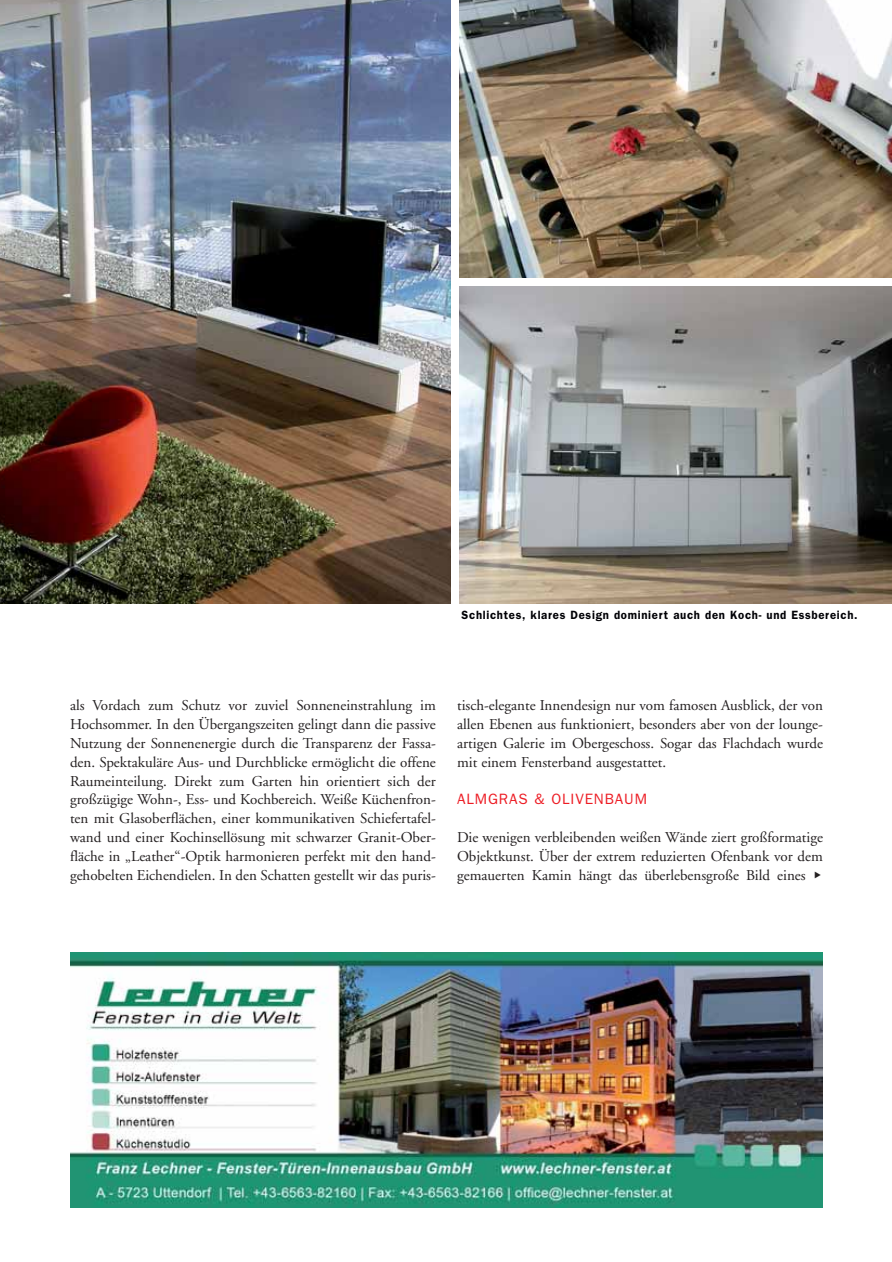
<style>
.page{position:relative;width:892px;height:1262px;background:#fff}
.page>*{position:absolute;margin:0;border:0;box-sizing:border-box;transform-origin:0 0}
.t1{font:15px/18.9px "Adobe Garamond";color:#231f20;text-align:justify}
.t2{font:15px "Franklin Gothic";letter-spacing:.06em;color:#ed1c24}
.t3{font:600 12px "Franklin Gothic";letter-spacing:.06em;color:#000105;scale:.95 1}
</style>
<div class="page">
<img style="left:0;top:0;width:451px;height:603px">
<img style="left:459px;top:0;width:433px;height:278px">
<img style="left:459px;top:287px;width:433px;height:317px">
<img style="left:70px;top:952px;width:753px;height:255px">
<p class="t3" style="left:461px;top:611px;width:418px">Schlichtes, klares Design dominiert auch den Koch- und Essbereich.</p>
<p class="t1" style="left:70px;top:697px;width:367px">als Vordach zum Schutz vor zuviel Sonneneinstrahlung im Hochsommer. In den Übergangszeiten gelingt dann die passive Nutzung der Sonnenenergie durch die Transparenz der Fassa&shy;den. Spektakuläre Aus- und Durchblicke ermöglicht die offene Raumeinteilung. Direkt zum Garten hin orientiert sich der großzügige Wohn-, Ess- und Kochbereich. Weiße Küchenfron&shy;ten mit Glasoberflächen, einer kommunikativen Schiefertafel&shy;wand und einer Kochinsellösung mit schwarzer Granit-Ober&shy;fläche in „Leather“-Optik harmonieren perfekt mit den hand&shy;gehobelten Eichendielen. In den Schatten gestellt wir das puris -</p>
<p class="t1" style="left:457px;top:697px;width:367px">tisch-elegante Innendesign nur vom famosen Ausblick, der von allen Ebenen aus funktioniert, besonders aber von der lounge&shy;artigen Galerie im Obergeschoss. Sogar das Flachdach wurde mit einem Fensterband ausgestattet.</p>
<p class="t2" style="left:457px;top:794px;width:191px">ALMGRAS &amp; OLIVENBAUM</p>
<p class="t1" style="left:457px;top:829px;width:367px">Die wenigen verbleibenden weißen Wände ziert großformatige Objektkunst. Über der extrem reduzierten Ofenbank vor dem gemauerten Kamin hängt das überlebensgroße Bild eines ◆</p>
</div>
